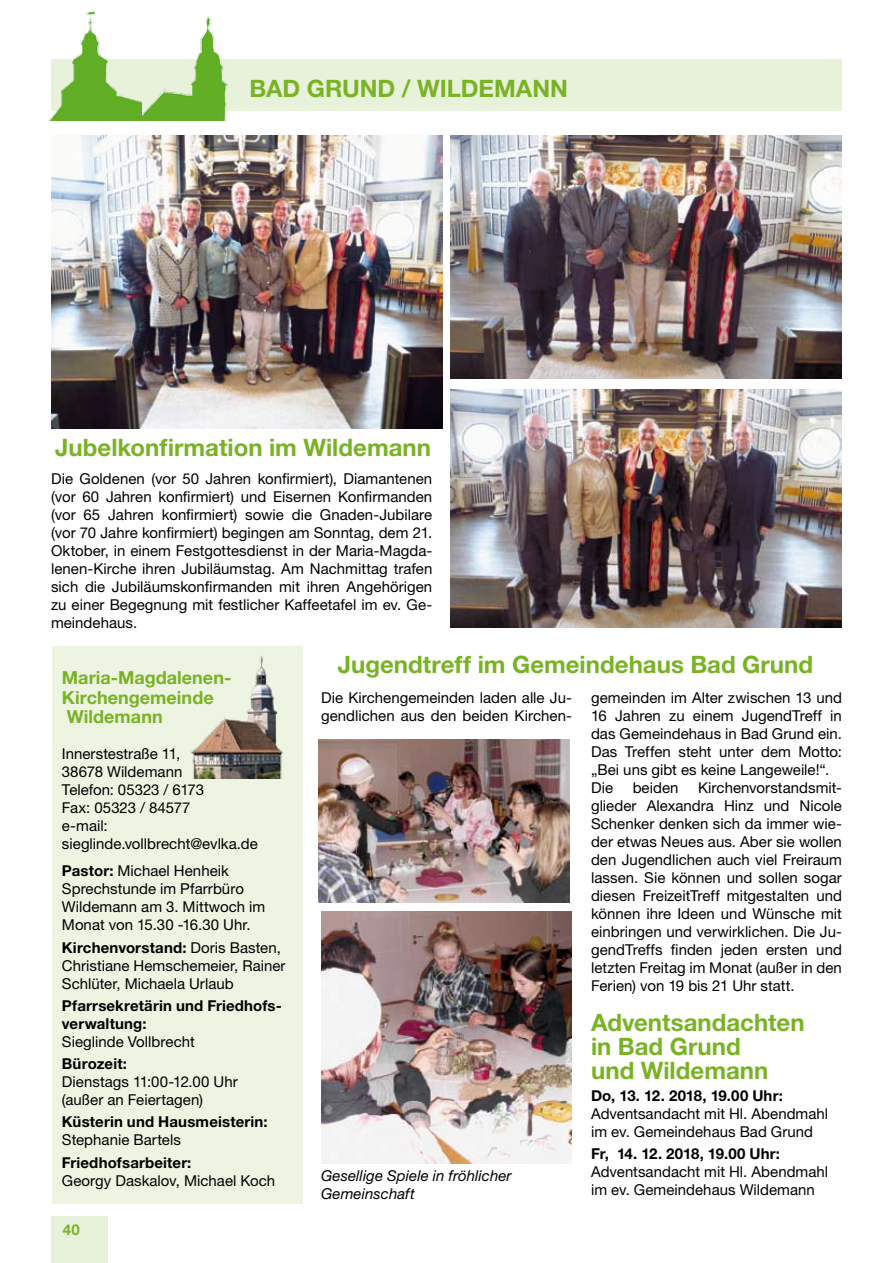
<style>
.page{position:relative;width:893px;height:1263px;background:#fff}
.page>*{position:absolute;margin:0;border:0;box-sizing:border-box;transform-origin:0 0}
.t1{font:700 24px/24px "Helvetica Neue LT Std";color:#7ab225}
.t2{font:700 18px/19.5px "Helvetica Neue LT Std";color:#7ab225}
.t3{font:15px/18px "Helvetica Neue LT Std";color:#000}
.t4{font:700 15px/18px "Helvetica Neue LT Std";letter-spacing:.01em;color:#000}
.t5{font:italic 15px/18px "Helvetica Neue LT Std";letter-spacing:.005em;color:#000}
.t6{font:700 15px "Helvetica Neue LT Std";letter-spacing:-.015em;color:#000}
.t7{font:700 15px "Helvetica Neue LT Std";color:#7ab225}
.s1{font-weight:700}
</style>
<div class="page">
<div style="left:51px;top:1216px;width:57px;height:47px;background:#e8f1d9"></div>
<div style="left:51px;top:60px;width:791px;height:51px;background:#e8f1d9"></div>
<div style="left:52px;top:646px;width:251px;height:557px;background:#edf4e2"></div>
<img style="left:190px;top:656px;width:93px;height:123px">
<img style="left:141px;top:16px;width:93px;height:105px">
<img style="left:49px;top:11px;width:92px;height:110px">
<img style="left:318px;top:740px;width:251px;height:162px">
<img style="left:321px;top:912px;width:251px;height:251px">
<img style="left:51px;top:135px;width:391px;height:293px">
<img style="left:451px;top:135px;width:391px;height:243px">
<img style="left:451px;top:389px;width:391px;height:239px">
<h1 class="t1" style="left:249px;top:76px;width:320px">BAD GRUND / WILDEMANN</h1>
<h1 class="t1" style="left:55px;top:435px;width:377px">Jubelkonfirmation im Wildemann</h1>
<p class="t3" style="left:51px;top:469px;width:383px;text-align:justify">Die Goldenen (vor 50 Jahren konfirmiert), Diamantenen (vor 60 Jahren konfirmiert) und Eisernen Konfirmanden (vor 65 Jahren konfirmiert) sowie die Gnaden-Jubilare (vor 70 Jahre konfirmiert) begingen am Sonntag, dem 21.<br>Oktober, in einem Festgottesdienst in der Maria-Magda&shy;lenen-Kirche ihren Jubiläumstag. Am Nachmittag trafen sich die Jubiläumskonfirmanden mit ihren Angehörigen zu einer Begegnung mit festlicher Kaffeetafel im ev. Ge&shy;meindehaus.</p>
<p class="t2" style="left:62px;top:668px;width:171px">Maria-Magdalenen-<br>Kirchengemeinde<br>Wildemann</p>
<p class="t3" style="left:62px;top:745px;width:197px">Innerstestraße 11,<br>38678 Wildemann<br>Telefon: 05323 / 6173<br>Fax: 05323 / 84577<br>e-mail: sieglinde.vollbrecht@evlka.de</p>
<p class="t3" style="left:62px;top:862px;width:205px"><span class="s1">Pastor:</span> Michael Henheik<br>Sprechstunde im Pfarrbüro<br>Wildemann am 3. Mittwoch im<br>Monat von 15.30 -16.30 Uhr.</p>
<p class="t3" style="left:62px;top:938px;width:225px"><span class="s1">Kirchenvorstand:</span> Doris Basten,<br>Christiane Hemschemeier, Rainer<br>Schlüter, Michaela Urlaub</p>
<p class="t4" style="left:62px;top:996px;width:221px">Pfarrsekretärin und Friedhofs&shy;verwaltung:</p>
<p class="t3" style="left:62px;top:1032px;width:134px">Sieglinde Vollbrecht</p>
<p class="t4" style="left:62px;top:1054px;width:67px">Bürozeit:</p>
<p class="t3" style="left:62px;top:1072px;width:177px">Dienstags 11:00-12.00 Uhr (außer an Feiertagen)</p>
<p class="t4" style="left:62px;top:1113px;width:207px">Küsterin und Hausmeisterin:</p>
<p class="t3" style="left:62px;top:1131px;width:120px">Stephanie Bartels</p>
<p class="t4" style="left:62px;top:1153px;width:131px">Friedhofsarbeiter:</p>
<p class="t3" style="left:62px;top:1171px;width:215px">Georgy Daskalov, Michael Koch</p>
<p class="t7" style="left:63px;top:1221px;width:18px">40</p>
<h1 class="t1" style="left:338px;top:652px;width:477px">Jugendtreff im Gemeindehaus Bad Grund</h1>
<p class="t3" style="left:321px;top:688px;width:252px">Die Kirchengemeinden laden alle Ju&shy;gendlichen aus den beiden Kirchen-</p>
<p class="t5" style="left:321px;top:1167px;width:192px">Gesellige Spiele in fröhlicher<br>Gemeinschaft</p>
<p class="t3" style="left:591px;top:688px;width:252px">gemeinden im Alter zwischen 13 und<br>16 Jahren zu einem JugendTreff in das Gemeindehaus in Bad Grund ein.<br>Das Treffen steht unter dem Motto: „Bei uns gibt es keine Langeweile!“.<br>Die</p>
<p class="t3" style="left:591px;top:778px;width:252px;text-align:justify;text-indent:107px">Kirchenvorstandsmit&shy;glieder Alexandra Hinz und Nicole Schenker denken sich da immer wie&shy;der etwas Neues aus. Aber sie wollen den Jugendlichen auch viel Freiraum lassen. Sie können und sollen sogar diesen FreizeitTreff mitgestalten und können ihre Ideen und Wünsche mit einbringen und verwirklichen. Die Ju&shy;gendTreffs finden jeden ersten und letzten Freitag im Monat (außer in den Ferien) von 19 bis 21 Uhr statt.</p>
<h1 class="t1" style="left:591px;top:1009px;width:215px">Adventsandachten in Bad Grund<br>und Wildemann</h1>
<p class="t4" style="left:591px;top:1086px;width:193px">Do, 13. 12. 2018, 19.00 Uhr:</p>
<p class="t3" style="left:591px;top:1104px;width:239px">Adventsandacht mit Hl. Abendmahl im ev. Gemeindehaus Bad Grund</p>
<p class="t6" style="left:591px;top:1144px;width:190px">Fr, 14. 12. 2018, 19.00 Uhr:</p>
<p class="t3" style="left:591px;top:1162px;width:239px">Adventsandacht mit Hl. Abendmahl im ev. Gemeindehaus Wildemann</p>
<p class="t3" style="left:633px;top:778px;width:47px">beiden</p>
</div>
